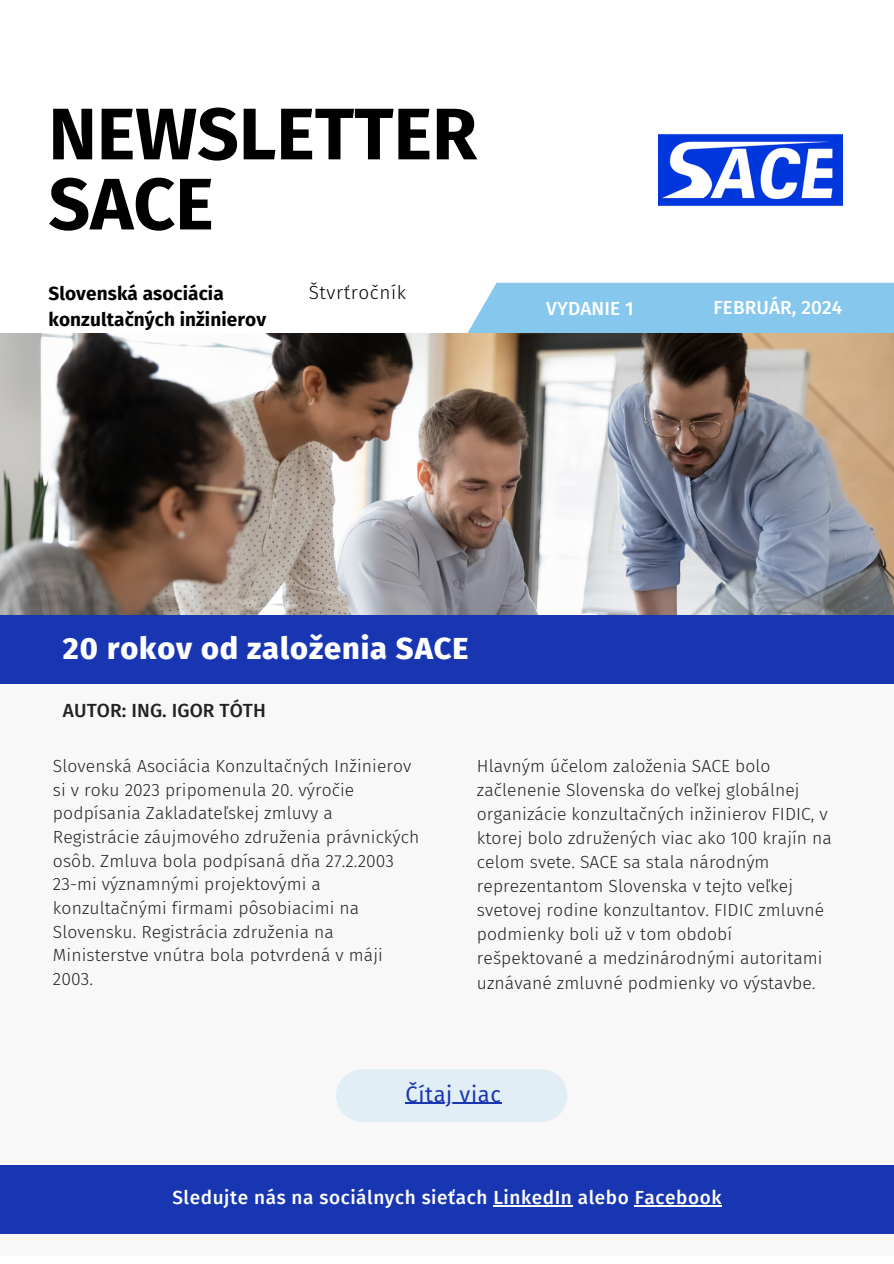
<style>
.page{position:relative;width:894px;height:1264px;background:#fff}
.page>*{position:absolute;margin:0;border:0;box-sizing:border-box;transform-origin:0 0}
.t1{font:700 72.9px/70.1px "Fira Sans";color:#000}
.t2{font:800 30.6px "Fira Sans";letter-spacing:.03em;color:#fff}
.t3{font:21.9px "Fira Sans";letter-spacing:.03em;color:#1836b2}
.t4{font:500 19.05px "Fira Sans";letter-spacing:.005em;color:#222}
.t5{font:500 18.9px "Fira Sans";letter-spacing:.03em;color:#fff}
.t6{font:700 18.9px/26.2px "Fira Sans";letter-spacing:.005em;color:#000}
.t7{font:500 18.9px "Fira Sans";letter-spacing:.005em;color:#fff}
.t8{font:300 18.9px "Fira Sans";letter-spacing:.03em;color:#000}
.t9{font:300 17.55px/23.7px "Fira Sans";letter-spacing:.005em;color:#222}
</style>
<div class="page">
<div style="left:0;top:615px;width:893px;height:640px;background:#f8f8f8"></div>
<div style="left:336px;top:1069px;width:231px;height:53px;background:#e2eef5;border-radius:26px"></div>
<hr style="left:405px;top:1102px;width:96px;height:1px;background:#1836b2">
<div style="left:466px;top:283px;width:427px;height:51px;background:#86c7ed"></div>
<img style="left:0;top:334px;width:893px;height:281px">
<div style="left:0;top:615px;width:893px;height:69px;background:#1836b2"></div>
<div style="left:0;top:1165px;width:893px;height:68px;background:#1836b2"></div>
<img style="left:658px;top:134px;width:184px;height:72px">
<hr style="left:493px;top:1204px;width:79px;height:2px;background:#fff">
<hr style="left:634px;top:1204px;width:88px;height:2px;background:#fff">
<h4 class="t1" style="left:48px;top:100px;width:430px">NEWSLETTER<br>SACE</h4>
<h5 class="t6" style="left:48px;top:280px;width:219px">Slovenská asociácia konzultačných inžinierov</h5>
<h6 class="t8" style="left:309px;top:281px;width:99px">Štvrťročník</h6>
<p class="t7" style="left:546px;top:297px;width:89px">VYDANIE 1</p>
<h3 class="t7" style="left:713px;top:296px;width:130px">FEBRUÁR, 2024</h3>
<h4 class="t2" style="left:63px;top:630px;width:407px">20 rokov od založenia SACE</h4>
<h2 class="t4" style="left:63px;top:699px;width:204px">AUTOR: ING. IGOR TÓTH</h2>
<h4 class="t9" style="left:53px;top:754px;width:368px">Slovenská Asociácia Konzultačných Inžinierov si v roku 2023 pripomenula 20. výročie podpísania Zakladateľskej zmluvy a Registrácie záujmového združenia právnických osôb. Zmluva bola podpísaná dňa 27.2.2003<br>23-mi významnými projektovými a konzultačnými firmami pôsobiacimi na Slovensku. Registrácia združenia na Ministerstve vnútra bola potvrdená v máji 2003.</h4>
<p class="t9" style="left:477px;top:753px;width:356px;line-height:24.2px">Hlavným účelom založenia SACE bolo začlenenie Slovenska do veľkej globálnej organizácie konzultačných inžinierov FIDIC, v ktorej bolo združených viac ako 100 krajín na celom svete. SACE sa stala národným reprezentantom Slovenska v tejto veľkej svetovej rodine konzultantov. FIDIC zmluvné podmienky boli už v tom období rešpektované a medzinárodnými autoritami uznávané zmluvné podmienky vo výstavbe.</p>
<h1 class="t3" style="left:405px;top:1081px;width:97px">Čítaj viac</h1>
<h5 class="t5" style="left:172px;top:1186px;width:550px">Sledujte nás na sociálnych sieťach LinkedIn alebo Facebook</h5>
</div>
